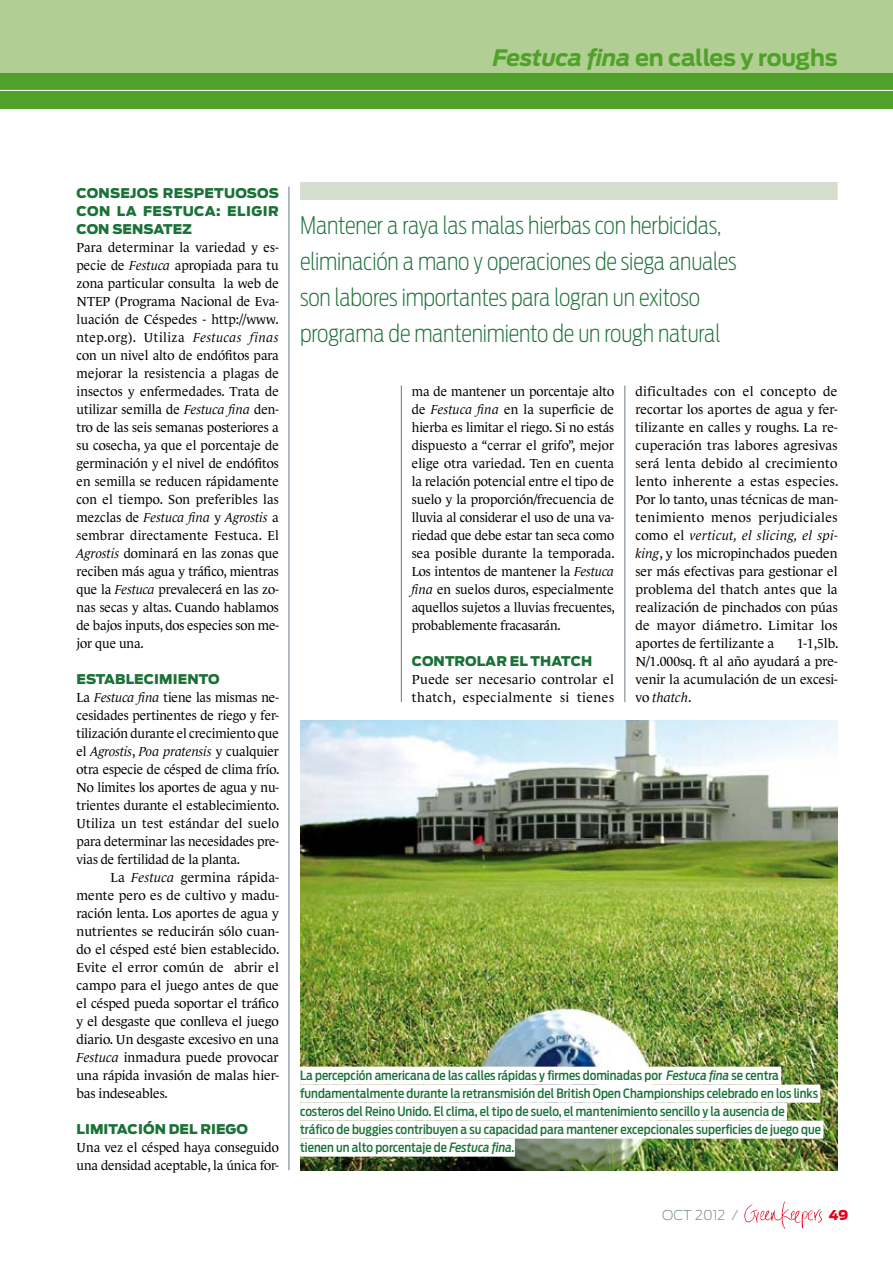
<style>
.page{position:relative;width:893px;height:1263px;background:#fff}
.page>*{position:absolute;margin:0;border:0;box-sizing:border-box;transform-origin:0 0}
.t1{font:200 24px/36px "Antenna Cond";letter-spacing:-.005em;color:#1b7137}
.t2{font:700 22.5px "Antenna";letter-spacing:-.01em;color:#50a129}
.t3{font:200 13.5px "Antenna";color:#697c86}
.t4{font:900 13.5px "Antenna";color:#e2001a}
.t5{font:13.35px/18px "Le Monde Journal";letter-spacing:-.005em;color:#000;text-align:justify}
.t6{font:900 13.35px/18px "Antenna";letter-spacing:.005em;color:#1b7137}
.t7{font:13.35px/18px "Le Monde Journal";letter-spacing:.025em;color:#000}
.t8{font:500 12.75px/18px "Antenna Cond";color:#1b7137}
.s1{font-style:italic}
</style>
<div class="page">
<img style="left:744px;top:1201px;width:78px;height:28px">
<div style="left:0;top:0;width:893px;height:108px;background:#50a129"></div>
<div style="left:0;top:0;width:893px;height:72px;background:#b1ce93"></div>
<hr style="left:0;top:90px;width:893px;height:1px;background:#fff">
<hr style="left:289px;top:187px;width:1px;height:983px;background:#697c86">
<hr style="left:401px;top:386px;width:1px;height:316px;background:#697c86">
<hr style="left:625px;top:386px;width:1px;height:316px;background:#697c86">
<img style="left:300px;top:720px;width:538px;height:450px">
<div style="left:300px;top:1067px;width:481px;height:18px;background:#fff"></div>
<div style="left:300px;top:1085px;width:520px;height:18px;background:#fff"></div>
<div style="left:300px;top:1103px;width:487px;height:18px;background:#fff"></div>
<div style="left:300px;top:1121px;width:523px;height:18px;background:#fff"></div>
<div style="left:300px;top:1139px;width:215px;height:18px;background:#fff"></div>
<div style="left:300px;top:182px;width:538px;height:18px;background:#d7ded0"></div>
<h2 class="t2" style="left:493px;top:44px;width:346px"><span class="s1">Festuca fina</span> en calles y roughs</h2>
<p class="t6" style="left:77px;top:184px;width:64px">CONSEJOS</p>
<p class="t6" style="left:77px;top:184px;width:150px;text-indent:86px">RESPETUOSOS<br>CON LA FESTU</p>
<p class="t6" style="left:194px;top:202px;width:86px">CA: ELIGI R</p>
<p class="t6" style="left:77px;top:220px;width:116px">CON SENSATEZ</p>
<p class="t5" style="left:77px;top:238px;width:204px">Para determinar la variedad y es&shy;pecie de <span class="s1">Festuca</span> apropiada para tu zona particular consulta la web de NTEP (Programa Nacional de Eva&shy;luación de Céspedes - http://www. ntep.org). Utiliza <span class="s1">Festucas finas </span>con un nivel alto de endófitos para mejorar la resistencia a plagas de insectos y enfermedades. Trata de utilizar semilla de <span class="s1">Festuca fina</span> den&shy;tro de las seis semanas posteriores a su cosecha, ya que el porcentaje de germinación y el nivel de endófitos en semilla se reducen rápidamente con el tiempo. Son preferibles las mezclas de <span class="s1">Festuca fina</span> y <span class="s1">Agrostis</span> a sembrar directamente Festuca. El <span class="s1">Agrostis</span> dominará en las zonas que reciben más agua y tráfico, mientras que la <span class="s1">Festuca</span> prevalecerá en las zo&shy;nas secas y altas. Cuando hablamos de bajos inputs, dos especies son me&shy;jor que una.</p>
<p class="t6" style="left:77px;top:670px;width:134px">ESTABLECIMI ENTO</p>
<p class="t5" style="left:77px;top:688px;width:204px">La <span class="s1">Festuca fina</span> tiene las mismas ne&shy;cesidades pertinentes de riego y fer&shy;tilización durante el crecimiento que el <span class="s1">Agrostis</span>, <span class="s1">Poa pratensis</span> y cualquier otra especie de césped de clima frío.<br>No limites los aportes de agua y nu&shy;trientes durante el establecimiento.<br>Utiliza un test estándar del suelo para determinar las necesidades pre&shy;vias de fertilidad de la planta.</p>
<p class="t5" style="left:77px;top:868px;width:204px;text-indent:34px">La <span class="s1">Festuca</span> germina rápida&shy;mente pero es de cultivo y madu&shy;ración lenta. Los aportes de agua y nutrientes se reducirán sólo cuan&shy;do el césped esté bien establecido.<br>Evite el error común de abrir el campo para el juego antes de que el césped pueda soportar el tráfico y el desgaste que conlleva el juego diario. Un desgaste excesivo en una <span class="s1">Festuca</span> inmadura puede provocar una rápida invasión de malas hier&shy;bas indeseables.</p>
<p class="t6" style="left:77px;top:1120px;width:10px">LIMIT</p>
<p class="t6" style="left:117px;top:1120px;width:132px">ACIÓN DEL RI EGO</p>
<p class="t5" style="left:77px;top:1138px;width:204px">Una vez el césped haya conseguido una densidad aceptable, la única for-</p>
<h1 class="t1" style="left:300px;top:207px;width:438px">Mantener a raya las malas hierbas con herbicidas, eliminación a mano y operaciones de siega anuales son labores importantes para logran un exitoso programa de mantenimiento de un rough natural</h1>
<p class="t5" style="left:412px;top:382px;width:204px">ma de mantener un porcentaje alto de <span class="s1">Festuca fina</span> en la superficie de hierba es limitar el riego. Si no estás dispuesto a “cerrar el grifo”, mejor elige otra variedad. Ten en cuenta la relación potencial entre el tipo de suelo y la proporción/frecuencia de lluvia al considerar el uso de una va&shy;riedad que debe estar tan seca como sea posible durante la temporada.<br>Los intentos de mantener la <span class="s1">Festuca fina</span> en suelos duros, especialmente aquellos sujetos a lluvias frecuentes, probablemente fracasarán.</p>
<p class="t6" style="left:412px;top:652px;width:182px">CONTROLAR EL THATCH</p>
<p class="t7" style="left:412px;top:670px;width:204px">Puede ser necesario controlar el thatch, especialmente si tienes</p>
<p class="t5" style="left:635px;top:382px;width:205px">dificultades con el concepto de recortar los aportes de agua y fer&shy;tilizante en calles y roughs. La re&shy;cuperación tras labores agresivas será lenta debido al crecimiento lento inherente a estas especies.<br>Por lo tanto, unas técnicas de man&shy;tenimiento menos perjudiciales como el <span class="s1">verticut, el slicing, el spi&shy;king</span>, y los micropinchados pueden ser más efectivas para gestionar el problema del thatch antes que la realización de pinchados con púas de mayor diámetro. Limitar los aportes de fertilizante a</p>
<p class="t5" style="left:635px;top:634px;width:204px;text-indent:161px">1-1,5lb.<br>N/1.000sq. ft al año ayudará a pre&shy;venir la acumulación de un excesi&shy;vo <span class="s1">thatch</span>.</p>
<p class="t8" style="left:300px;top:1066px;width:522px">La percepción americana de las calles rápidas y firmes dominadas por <span class="s1">Festuca fina</span> se centra fundamentalmente durante la retransmisión del British Open Championships celebrado en los links costeros del Reino Unido. El clima, el tipo de suelo, el mantenimiento sencillo y la ausencia de tráfico de buggies contribuyen a su capacidad para mantener excepcionales superficies de juego que tienen un alto porcentaje de <span class="s1">Festuca fina.</span></p>
<p class="t3" style="left:662px;top:1207px;width:77px">OCT 2012 /</p>
<p class="t4" style="left:829px;top:1207px;width:21px">49</p>
</div>
